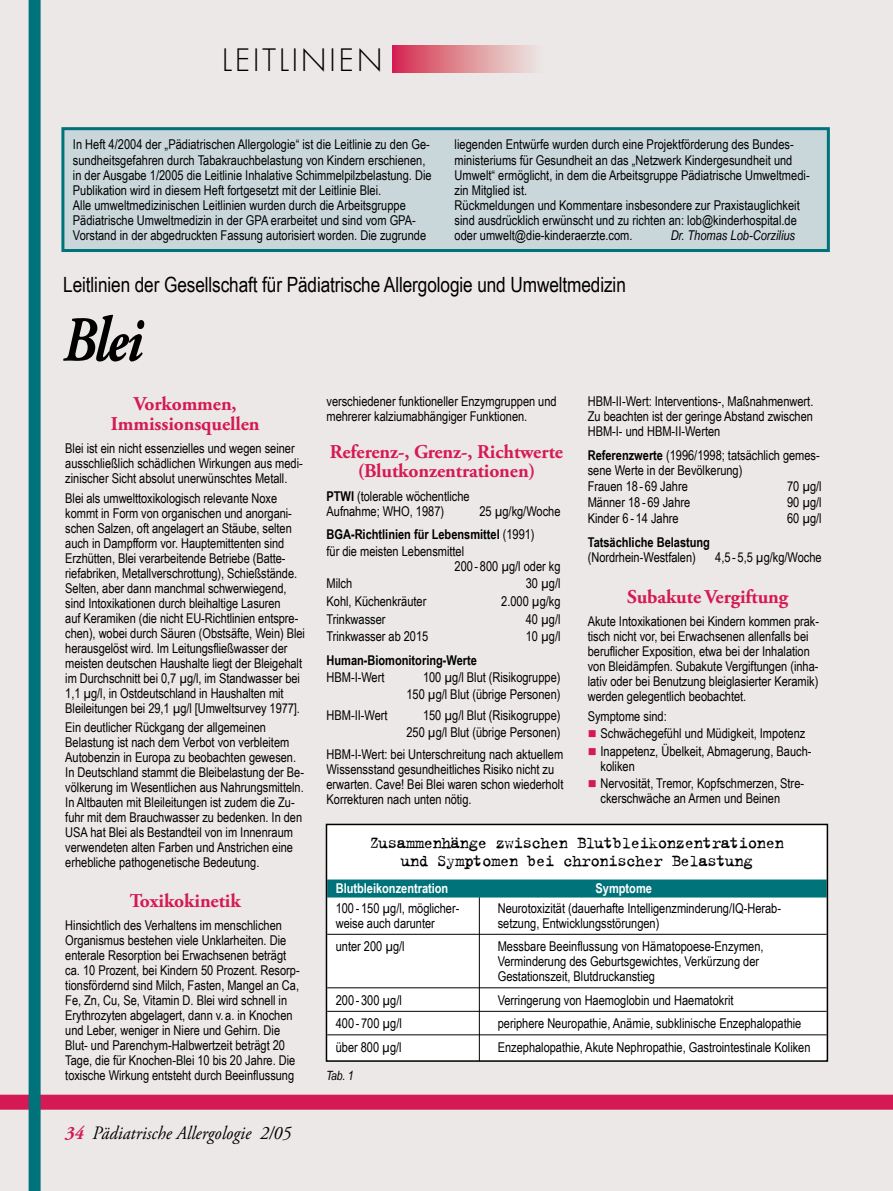
<style>
.page{position:relative;width:893px;height:1191px;background:#ebe8e7}
.page>*{position:absolute;margin:0;border:0;box-sizing:border-box;transform-origin:0 0}
.t1{font:italic 700 64.05px "Adobe Garamond Pro";color:#000;scale:.82 1}
.t2{font:21px "Arial Narrow";letter-spacing:-.005em;color:#000}
.t3{font:700 19.5px/19.5px "Adobe Garamond Pro";letter-spacing:-.005em;color:#d51954;text-align:center}
.t4{font:italic 18.9px "Adobe Garamond Pro";letter-spacing:.005em;color:#000;scale:.93 1}
.t5{font:18px/18px "Trixie";letter-spacing:-.05em;color:#000;text-align:center}
.t6{font:13.5px/15px "Arial Narrow";color:#000}
.t7{font:700 13.5px/23.5px "Arial Narrow";color:#000}
.t8{font:700 13.5px "Arial Narrow";color:#fff}
.t9{font:italic 13.5px "Arial Narrow";color:#000}
.t10{font:italic 12.75px "Arial Narrow";color:#000}
.s1{font-weight:700;color:#d51954}
.s2{font-weight:700}
.s3{font-weight:400}
.s4{color:#d51954}
</style>
<div class="page">
<div style="left:0;top:1094px;width:893px;height:15px;background:#d51954"></div>
<div style="left:29px;top:0;width:12px;height:1191px;background:#00727a"></div>
<div style="left:393px;top:46px;width:150px;height:27px;background:linear-gradient(to right,#d52e4f,#ebeee3)"></div>
<div style="left:326px;top:824px;width:501px;height:237px;background:#fff"></div>
<div style="left:327px;top:879px;width:500px;height:18px;background:#00727a"></div>
<hr style="left:327px;top:934px;width:500px;height:1px;background:#000">
<hr style="left:327px;top:987px;width:500px;height:1px;background:#000">
<hr style="left:327px;top:1011px;width:500px;height:1px;background:#000">
<hr style="left:327px;top:1034px;width:500px;height:1px;background:#000">
<div style="left:326px;top:823px;width:502px;height:238px;border:2px solid #000"></div>
<hr style="left:479px;top:897px;width:1px;height:164px;background:#000">
<div style="left:63px;top:129px;width:765px;height:121px;background:#cad7da"></div>
<div style="left:61px;top:127px;width:769px;height:125px;border:3px solid #00727a"></div>
<svg style="left:409px;top:127px;width:7px;height:4px"></svg>
<svg style="left:447px;top:127px;width:33px;height:4px"></svg>
<svg style="left:488px;top:127px;width:20px;height:4px"></svg>
<svg style="left:543px;top:127px;width:21px;height:4px"></svg>
<p class="t6" style="left:73px;top:137px;width:360px">In Heft 4/2004 der „Pädiatrischen Allergologie“ ist die Leitlinie zu den Ge&shy;sundheitsgefahren durch Tabakrauchbelastung von Kindern erschienen, in der Ausgabe 1/2005 die Leitlinie Inhalative Schimmelpilzbelastung. Die Publikation wird in diesem Heft fortgesetzt mit der Leitlinie Blei.<br>Alle umweltmedizinischen Leitlinien wurden durch die Arbeitsgruppe Pädiatrische Umweltmedizin in der GPA erarbeitet und sind vom GPA-Vorstand in der abgedruckten Fassung autorisiert worden. Die zugrunde</p>
<p class="t6" style="left:455px;top:137px;width:357px">liegenden Entwürfe wurden durch eine Projektförderung des Bundes&shy;ministeriums für Gesundheit an das „Netzwerk Kindergesundheit und Umwelt“ ermöglicht, in dem die Arbeitsgruppe Pädiatrische Umweltmedi&shy;zin Mitglied ist.<br>Rückmeldungen und Kommentare insbesondere zur Praxistauglichkeit sind ausdrücklich erwünscht und zu richten an: lob@kinderhospital.de oder umwelt@die-kinderaerzte.com.</p>
<p class="t9" style="left:671px;top:227px;width:126px">Dr. Thomas Lob-Corzilius</p>
<h2 class="t2" style="left:63px;top:272px;width:564px">Leitlinien der Gesellschaft für Pädiatrische Allergologie und Umweltmedizin</h2>
<h1 class="t1" style="left:63px;top:303px;width:99px">Blei</h1>
<h3 class="t3" style="left:111px;top:395px;width:150px">Vorkommen,<br>Immissionsquellen</h3>
<p class="t6" style="left:65px;top:441px;width:239px">Blei ist ein nicht essenzielles und wegen seiner ausschließlich schädlichen Wirkungen aus medi&shy;zinischer Sicht absolut unerwünschtes Metall.</p>
<p class="t6" style="left:65px;top:490px;width:241px">Blei als umwelttoxikologisch relevante Noxe kommt in Form von organischen und anorgani&shy;schen Salzen, oft angelagert an Stäube, selten auch in Dampfform vor. Hauptemittenten sind Erzhütten, Blei verarbeitende Betriebe (Batte&shy;riefabriken, Metallverschrottung), Schießstände.<br>Selten, aber dann manchmal schwerwiegend, sind Intoxikationen durch bleihaltige Lasuren<br>auf Keramiken (die nicht EU-Richtlinien entspre&shy;chen), wobei durch Säuren (Obstsäfte, Wein) Blei herausgelöst wird. Im Leitungsfließwasser der meisten deutschen Haushalte liegt der Bleigehalt im Durchschnitt bei 0,7 µg/l, im Standwasser bei 1,1 µg/l, in Ostdeutschland in Haushalten mit Bleileitungen bei 29,1 µg/l [Umweltsurvey 1977].</p>
<p class="t6" style="left:65px;top:719px;width:240px">Ein deutlicher Rückgang der allgemeinen Belastung ist nach dem Verbot von verbleitem Autobenzin in Europa zu beobachten gewesen.<br>In Deutschland stammt die Bleibelastung der Be&shy;völkerung im Wesentlichen aus Nahrungsmitteln.<br>In Altbauten mit Bleileitungen ist zudem die Zu&shy;fuhr mit dem Brauchwasser zu bedenken. In den USA hat Blei als Bestandteil von im Innenraum verwendeten alten Farben und Anstrichen eine erhebliche pathogenetische Bedeutung.</p>
<h3 class="t3" style="left:130px;top:891px;width:112px">Toxikokinetik</h3>
<p class="t6" style="left:65px;top:917px;width:236px">Hinsichtlich des Verhaltens im menschlichen Organismus bestehen viele Unklarheiten. Die enterale Resorption bei Erwachsenen beträgt ca. 10 Prozent, bei Kindern 50 Prozent. Resorp&shy;tionsfördernd sind Milch, Fasten, Mangel an Ca, Fe, Zn, Cu, Se, Vitamin D. Blei wird schnell in Erythrozyten abgelagert, dann v. a. in Knochen und Leber, weniger in Niere und Gehirn. Die Blut- und Parenchym-Halbwertzeit beträgt 20<br>Tage, die für Knochen-Blei 10 bis 20 Jahre. Die toxische Wirkung entsteht durch Beeinflussung</p>
<h3 class="t4" style="left:65px;top:1121px;width:244px"><span class="s1">34</span> Pädiatrische Allergologie 2/05</h3>
<p class="t6" style="left:326px;top:394px;width:232px">verschiedener funktioneller Enzymgruppen und mehrerer kalziumabhängiger Funktionen.</p>
<h3 class="t3" style="left:330px;top:442px;width:235px">Referenz-, Grenz-, Richtwerte (Blutkonzentrationen)</h3>
<p class="t6" style="left:326px;top:488px;width:145px"><span class="s2">PTWI</span> (tolerable wöchentliche<br>Aufnahme; WHO, 1987)</p>
<p class="t7" style="left:326px;top:499px;width:235px;text-indent:153px"><span class="s3">25 µg/kg/Woche<br></span>BGA-Richtlinien für Lebensmittel <span class="s3">(1991)</span></p>
<p class="t6" style="left:455px;top:543px;width:107px;text-indent:-128px">für die meisten Lebensmittel<br>200 - 800 µg/l oder kg</p>
<p class="t6" style="left:326px;top:576px;width:27px">Milch</p>
<p class="t6" style="left:526px;top:576px;width:36px">30 µg/l</p>
<p class="t6" style="left:326px;top:593px;width:101px">Kohl, Küchenkräuter</p>
<p class="t6" style="left:501px;top:593px;width:61px">2.000 µg/kg</p>
<p class="t6" style="left:326px;top:611px;width:60px">Trinkwasser</p>
<p class="t6" style="left:526px;top:611px;width:36px">40 µg/l</p>
<p class="t6" style="left:326px;top:629px;width:103px">Trinkwasser ab 2015</p>
<p class="t6" style="left:526px;top:629px;width:36px">10 µg/l</p>
<p class="t7" style="left:326px;top:648px;width:152px">Human-Biomonitoring-Werte</p>
<p class="t6" style="left:326px;top:669px;width:59px">HBM-I-Wert</p>
<p class="t6" style="left:406px;top:668px;width:156px;line-height:17.1px;text-align:right">100 µg/l Blut (Risikogruppe)<br>150 µg/l Blut (übrige Personen)</p>
<p class="t6" style="left:326px;top:708px;width:63px">HBM-II-Wert</p>
<p class="t6" style="left:406px;top:707px;width:156px;line-height:17.1px;text-align:right">150 µg/l Blut (Risikogruppe)<br>250 µg/l Blut (übrige Personen)</p>
<p class="t6" style="left:326px;top:746px;width:238px">HBM-I-Wert: bei Unterschreitung nach aktuellem Wissensstand gesundheitliches Risiko nicht zu erwarten. Cave! Bei Blei waren schon wiederholt Korrekturen nach unten nötig.</p>
<p class="t6" style="left:588px;top:394px;width:227px;text-align:justify">HBM-II-Wert: Interventions-, Maßnahmenwert.<br>Zu beachten ist der geringe Abstand zwischen HBM-I- und HBM-II-Werten</p>
<p class="t6" style="left:588px;top:447px;width:234px"><span class="s2">Referenzwerte</span> (1996/1998; tatsächlich gemes&shy;sene Werte in der Bevölkerung)</p>
<p class="t6" style="left:588px;top:478px;width:102px">Frauen 18 - 69 Jahre</p>
<p class="t6" style="left:787px;top:478px;width:36px">70 µg/l</p>
<p class="t6" style="left:588px;top:495px;width:104px">Männer 18 - 69 Jahre</p>
<p class="t6" style="left:787px;top:495px;width:36px">90 µg/l</p>
<p class="t6" style="left:588px;top:511px;width:92px">Kinder 6 - 14 Jahre</p>
<p class="t6" style="left:787px;top:511px;width:36px">60 µg/l</p>
<p class="t7" style="left:588px;top:530px;width:124px">Tatsächliche Belastung</p>
<p class="t6" style="left:588px;top:549px;width:110px">(Nordrhein-Westfalen)</p>
<p class="t6" style="left:715px;top:549px;width:108px">4,5 - 5,5 µg/kg/Woche</p>
<h3 class="t3" style="left:627px;top:587px;width:162px">Subakute Vergiftung</h3>
<p class="t6" style="left:588px;top:614px;width:233px">Akute Intoxikationen bei Kindern kommen prak&shy;tisch nicht vor, bei Erwachsenen allenfalls bei beruflicher Exposition, etwa bei der Inhalation von Bleidämpfen. Subakute Vergiftungen (inha&shy;lativ oder bei Benutzung bleiglasierter Keramik) werden gelegentlich beobachtet.</p>
<p class="t6" style="left:588px;top:708px;width:81px">Symptome sind:</p>
<p class="t6" style="left:588px;top:726px;width:219px"><span class="s4">■</span> Schwächegefühl und Müdigkeit, Impotenz</p>
<p class="t6" style="left:600px;top:743px;width:213px;text-indent:-13px"><span class="s4">■</span> Inappetenz, Übelkeit, Abmagerung, Bauch&shy;koliken</p>
<p class="t6" style="left:600px;top:776px;width:205px;text-indent:-13px"><span class="s4">■</span> Nervosität, Tremor, Kopfschmerzen, Stre&shy;ckerschwäche an Armen und Beinen</p>
<h3 class="t5" style="left:369px;top:832px;width:416px">Zusammenhänge zwischen Blutbleikonzentrationen und Symptomen bei chronischer Belastung</h3>
<p class="t8" style="left:336px;top:880px;width:114px">Blutbleikonzentration</p>
<p class="t8" style="left:596px;top:880px;width:58px">Symptome</p>
<p class="t6" style="left:336px;top:900px;width:125px">100 - 150 µg/l, möglicher-</p>
<p class="t6" style="left:498px;top:900px;width:285px">Neurotoxizität (dauerhafte Intelligenzminderung/IQ-Herab-</p>
<p class="t6" style="left:336px;top:915px;width:101px">weise auch darunter</p>
<p class="t6" style="left:498px;top:915px;width:163px">setzung, Entwicklungsstörungen)</p>
<p class="t6" style="left:336px;top:938px;width:70px">unter 200 µg/l</p>
<p class="t6" style="left:498px;top:938px;width:267px">Messbare Beeinflussung von Hämatopoese-Enzymen,<br>Verminderung des Geburtsgewichtes, Verkürzung der<br>Gestationszeit, Blutdruckanstieg</p>
<p class="t6" style="left:336px;top:992px;width:68px">200 - 300 µg/l</p>
<p class="t6" style="left:498px;top:992px;width:237px">Verringerung von Haemoglobin und Haematokrit</p>
<p class="t6" style="left:336px;top:1015px;width:68px">400 - 700 µg/l</p>
<p class="t6" style="left:498px;top:1015px;width:305px">periphere Neuropathie, Anämie, subklinische Enzephalopathie</p>
<p class="t6" style="left:336px;top:1039px;width:67px">über 800 µg/l</p>
<p class="t6" style="left:498px;top:1039px;width:314px">Enzephalopathie, Akute Nephropathie, Gastrointestinale Koliken</p>
<p class="t10" style="left:326px;top:1068px;width:29px">Tab. 1</p>
</div>
